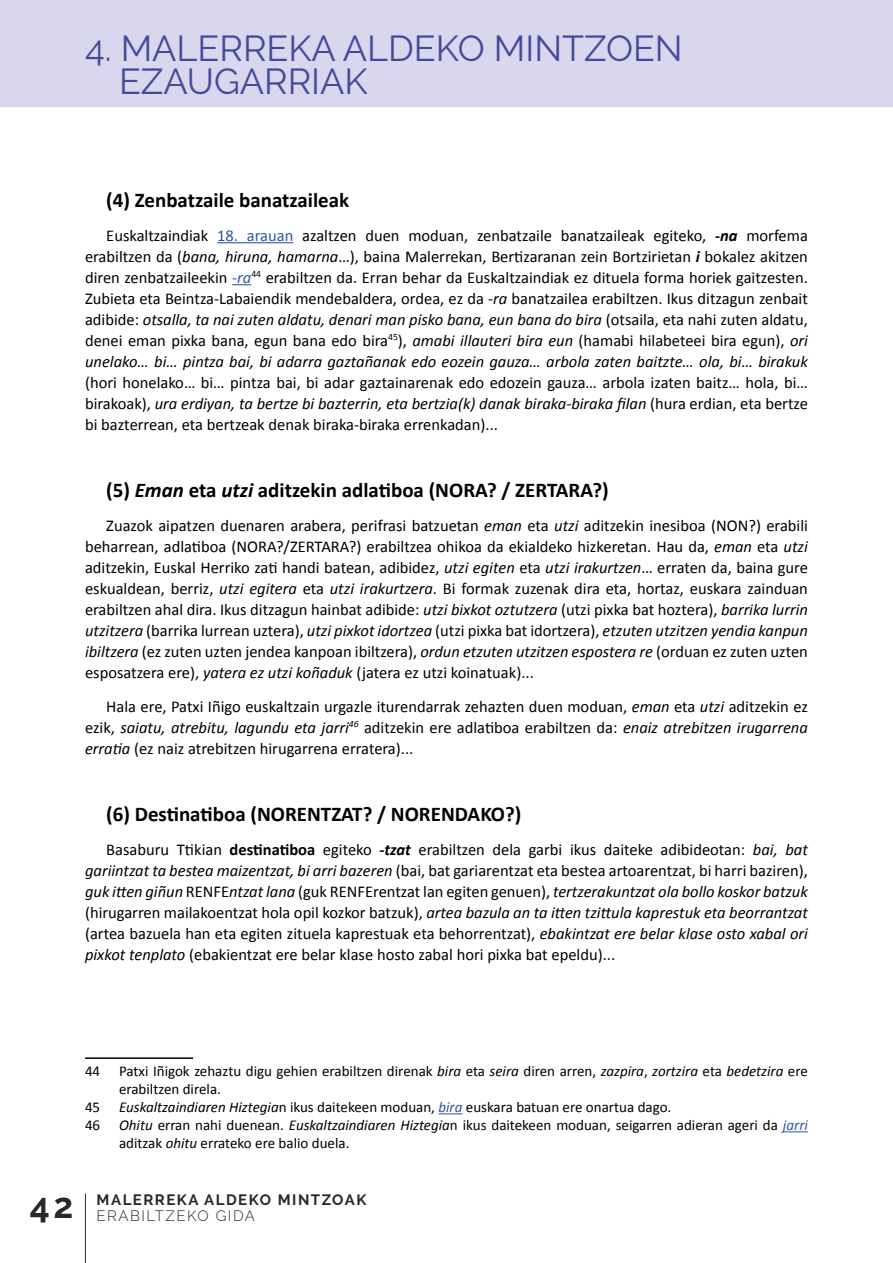
<style>
.page{position:relative;width:893px;height:1263px;background:#fff}
.page>*{position:absolute;margin:0;border:0;box-sizing:border-box;transform-origin:0 0}
.t1{font:36px/33px "Raleway";color:#424a9a}
.t2{font:700 35.25px "Raleway";color:#282827}
.t3{font:700 21px "Calibri";color:#000}
.t4{font:16.5px/21px "Calibri";color:#000;text-align:justify}
.t5{font:15px/18px "Calibri";color:#000}
.t6{font:700 15px "Raleway";letter-spacing:.1em;color:#282827}
.t7{font:300 15px "Raleway";letter-spacing:.1em;color:#282827}
.s1{color:#2d57a4}
.s2{font-weight:700}
.s3{font-weight:700;font-style:italic}
.s4{font-style:italic}
.s5{font-style:italic;color:#2d57a4}
</style>
<div class="page">
<div style="left:0;top:0;width:893px;height:106px;background:#d8d7ed"></div>
<hr style="left:217px;top:242px;width:76px;height:1px;background:#2d57a4">
<svg style="left:232px;top:284px;width:19px;height:1px"></svg>
<hr style="left:85px;top:1057px;width:108px;height:2px;background:#000">
<svg style="left:438px;top:1113px;width:24px;height:1px"></svg>
<svg style="left:783px;top:1131px;width:25px;height:1px"></svg>
<hr style="left:85px;top:1193px;width:1px;height:70px;background:#282827">
<h1 class="t1" style="left:119px;top:31px;width:565px;text-indent:-34px">4. MALERREKA ALDEKO MINTZOEN<br>EZAUGARRIAK</h1>
<p class="t3" style="left:106px;top:187px;width:244px">(4) Zenbatzaile banatzaileak</p>
<p class="t4" style="left:85px;top:225px;width:724px;text-indent:21px">Euskaltzaindiak <span class="s1">18. arauan</span> azaltzen duen moduan, zenbatzaile banatzaileak egiteko, <span class="s2">-</span><span class="s3">na</span> morfema erabiltzen da (<span class="s4">bana, hiruna, hamarna</span>…), baina Malerrekan, Bertizaranan zein Bortzirietan <span class="s3">i</span> bokalez akitzen diren zenbatzaileekin <span class="s5">-ra</span><sup>44</sup> erabiltzen da. Erran behar da Euskaltzaindiak ez dituela forma horiek gaitzesten.<br>Zubieta eta Beintza-Labaiendik mendebaldera, ordea, ez da <span class="s4">-ra</span> banatzailea erabiltzen. Ikus ditzagun zenbait adibide: <span class="s4">otsalla, ta nai zuten aldatu, denari man pisko bana, eun bana do bira</span> (otsaila, eta nahi zuten aldatu, denei eman pixka bana, egun bana edo bira<sup>45</sup>), <span class="s4">amabi illauteri bira eun</span> (hamabi hilabeteei bira egun), <span class="s4">ori unelako… bi… pintza bai, bi adarra gaztañanak edo eozein gauza… arbola zaten baitzte… ola, bi… birakuk</span></p>
<p class="t4" style="left:85px;top:372px;width:724px">(hori honelako… bi… pintza bai, bi adar gaztainarenak edo edozein gauza… arbola izaten baitz… hola, bi… birakoak), <span class="s4">ura erdiyan, ta bertze bi bazterrin, eta bertzia(k) danak biraka-biraka filan</span> (hura erdian, eta bertze bi bazterrean, eta bertzeak denak biraka-biraka errenkadan)...</p>
<p class="t3" style="left:106px;top:477px;width:504px">(5) <span class="s4">Eman</span> eta <span class="s4">utzi</span> aditzekin adlatiboa (NORA? / ZERTARA?)</p>
<p class="t4" style="left:85px;top:515px;width:724px;text-indent:21px">Zuazok aipatzen duenaren arabera, perifrasi batzuetan <span class="s4">eman</span> eta <span class="s4">utzi</span> aditzekin inesiboa (NON?) erabili beharrean, adlatiboa (NORA?/ZERTARA?) erabiltzea ohikoa da ekialdeko hizkeretan. Hau da, <span class="s4">eman</span> eta <span class="s4">utzi </span>aditzekin, Euskal Herriko zati handi batean, adibidez, <span class="s4">utzi egiten</span> eta <span class="s4">utzi irakurtzen</span>… erraten da, baina gure eskualdean, berriz, <span class="s4">utzi egitera</span> eta <span class="s4">utzi irakurtzera</span>. Bi formak zuzenak dira eta, hortaz, euskara zainduan erabiltzen ahal dira. Ikus ditzagun hainbat adibide: <span class="s4">utzi bixkot oztutzera</span> (utzi pixka bat hoztera), <span class="s4">barrika lurrin utzitzera</span> (barrika lurrean uztera), <span class="s4">utzi pixkot idortzea</span> (utzi pixka bat idortzera), <span class="s4">etzuten utzitzen yendia kanpun ibiltzera</span> (ez zuten uzten jendea kanpoan ibiltzera), <span class="s4">ordun etzuten utzitzen espostera re</span> (orduan ez zuten uzten esposatzera ere), <span class="s4">yatera ez utzi koñaduk</span> (jatera ez utzi koinatuak)...</p>
<p class="t4" style="left:85px;top:696px;width:724px;text-indent:21px">Hala ere, Patxi Iñigo euskaltzain urgazle iturendarrak zehazten duen moduan, <span class="s4">eman</span> eta <span class="s4">utzi</span> aditzekin ez ezik, <span class="s4">saiatu, atrebitu, lagundu eta jarri</span><sup>46</sup> aditzekin ere adlatiboa erabiltzen da: <span class="s4">enaiz atrebitzen irugarrena erratia</span> (ez naiz atrebitzen hirugarrena erratera)...</p>
<p class="t3" style="left:106px;top:801px;width:417px">(6) Destinatiboa (NORENTZAT? / NORENDAKO?)</p>
<p class="t4" style="left:85px;top:839px;width:724px;text-indent:21px">Basaburu Ttikian <span class="s2">destinatiboa</span> egiteko <span class="s3">-tzat</span> erabiltzen dela garbi ikus daiteke adibideotan: <span class="s4">bai, bat gariintzat ta bestea maizentzat, bi arri bazeren</span> (bai, bat gariarentzat eta bestea artoarentzat, bi harri baziren), <span class="s4">guk itten giñun</span> RENFE<span class="s4">ntzat lana</span> (guk RENFErentzat lan egiten genuen), <span class="s4">tertzerakuntzat ola bollo koskor batzuk </span>(hirugarren mailakoentzat hola opil kozkor batzuk), <span class="s4">artea bazula an ta itten tzittula kaprestuk eta beorrantzat </span>(artea bazuela han eta egiten zituela kaprestuak eta behorrentzat), <span class="s4">ebakintzat ere belar klase osto xabal ori pixkot tenplato</span> (ebakientzat ere belar klase hosto zabal hori pixka bat epeldu)...</p>
<p class="t5" style="left:85px;top:1062px;width:17px">44</p>
<p class="t5" style="left:119px;top:1062px;width:690px">Patxi Iñigok zehaztu digu gehien erabiltzen direnak <span class="s4">bira</span> eta <span class="s4">seira</span> diren arren, <span class="s4">zazpira</span>, <span class="s4">zortzira</span> eta <span class="s4">bedetzira</span> ere erabiltzen direla.</p>
<p class="t5" style="left:85px;top:1098px;width:17px">45</p>
<p class="t5" style="left:119px;top:1098px;width:554px"><span class="s4">Euskaltzaindiaren Hiztegia</span>n ikus daitekeen moduan, <span class="s5">bira</span> euskara batuan ere onartua dago.</p>
<p class="t5" style="left:85px;top:1116px;width:17px">46</p>
<p class="t5" style="left:119px;top:1116px;width:690px"><span class="s4">Ohitu</span> erran nahi duenean. <span class="s4">Euskaltzaindiaren Hiztegia</span>n ikus daitekeen moduan, seigarren adieran ageri da <span class="s5">jarri </span>aditzak <span class="s4">ohitu</span> errateko ere balio duela.</p>
<h2 class="t2" style="left:30px;top:1185px;width:45px">42</h2>
<p class="t6" style="left:97px;top:1191px;width:271px">MALERREKA ALDEKO MINTZOAK</p>
<p class="t7" style="left:97px;top:1207px;width:160px">ERABILTZEKO GIDA</p>
</div>
